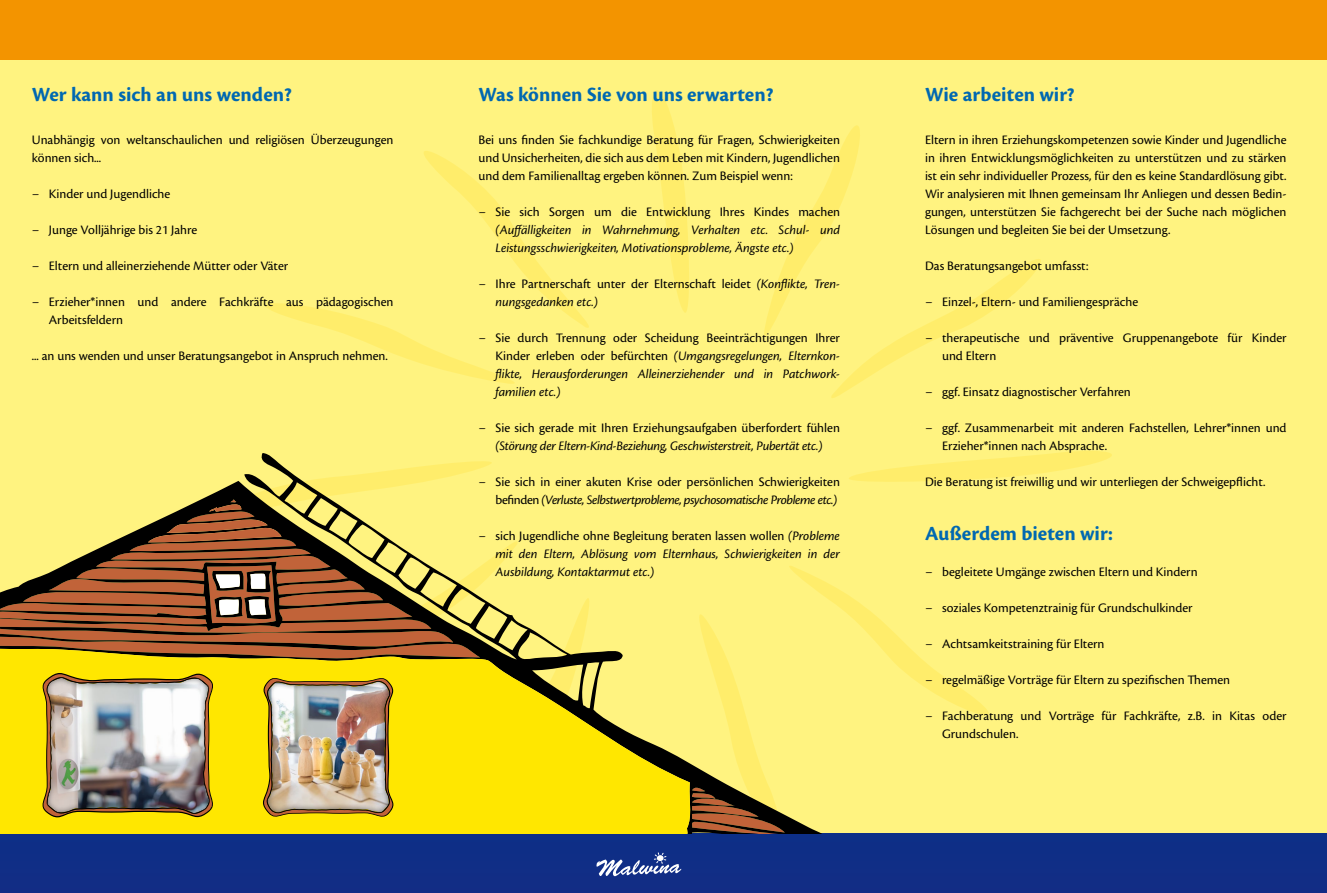
<style>
.page{position:relative;width:1327px;height:893px;background:#102e86}
.page>*{position:absolute;margin:0;border:0;box-sizing:border-box;transform-origin:0 0}
.t1{font:700 21px "Cronos Pro";color:#0068b1}
.t2{font:13.5px/18px "Cronos Pro";color:#000}
.t3{font:italic 13.5px/18px "Cronos Pro";letter-spacing:-.005em;color:#000;text-align:justify}
.s1{font-style:italic}
.s2{font-style:normal}
</style>
<div class="page">
<div style="left:0;top:60px;width:1327px;height:773px;background:#fff380"></div>
<div style="left:0;top:0;width:1327px;height:60px;background:#f39400"></div>
<svg style="left:764px;top:125px;width:277px;height:273px"></svg>
<svg style="left:899px;top:451px;width:213px;height:31px"></svg>
<svg style="left:266px;top:151px;width:323px;height:233px"></svg>
<svg style="left:652px;top:90px;width:37px;height:223px"></svg>
<svg style="left:596px;top:852px;width:85px;height:24px"></svg>
<svg style="left:899px;top:638px;width:90px;height:77px"></svg>
<svg style="left:261px;top:453px;width:638px;height:380px"></svg>
<svg style="left:0;top:643px;width:799px;height:190px"></svg>
<svg style="left:0;top:460px;width:590px;height:370px"></svg>
<div style="left:255px;top:669px;width:138px;height:159px;background:#000;opacity:.75"></div>
<h1 class="t1" style="left:32px;top:83px;width:262px">Wer kann sich an uns wenden?</h1>
<p class="t2" style="left:32px;top:131px;width:363px">Unabhängig von weltanschaulichen und religiösen Überzeugungen können sich...</p>
<p class="t2" style="left:32px;top:185px;width:140px">− Kinder und Jugendliche</p>
<p class="t2" style="left:32px;top:221px;width:167px">− Junge Volljährige bis 21 Jahre</p>
<p class="t2" style="left:32px;top:257px;width:258px">− Eltern und alleinerziehende Mütter oder Väter</p>
<p class="t2" style="left:49px;top:293px;width:346px;text-indent:-17px">− Erzieher*innen und andere Fachkräfte aus pädagogischen<br>Arbeitsfeldern</p>
<p class="t2" style="left:32px;top:347px;width:357px">... an uns wenden und unser Beratungsangebot in Anspruch nehmen.</p>
<h1 class="t1" style="left:478px;top:83px;width:297px">Was können Sie von uns erwarten?</h1>
<p class="t2" style="left:478px;top:131px;width:363px;text-align:justify">Bei uns finden Sie fachkundige Beratung für Fragen, Schwierigkeiten und Unsicherheiten, die sich aus dem Leben mit Kindern, Jugendlichen und dem Familienalltag ergeben können. Zum Beispiel wenn:</p>
<p class="t2" style="left:478px;top:203px;width:363px">− Sie sich Sorgen um die Entwicklung Ihres Kindes machen</p>
<p class="t3" style="left:495px;top:221px;width:346px">(Auffälligkeiten in Wahrnehmung, Verhalten etc. Schul- und<br>Leistungsschwierigkeiten, Motivationsprobleme, Ängste etc.)</p>
<p class="t2" style="left:495px;top:275px;width:346px;text-indent:-17px">− Ihre Partnerschaft unter der Elternschaft leidet <span class="s1">(Konflikte, Tren&shy;nungsgedanken etc.)</span></p>
<p class="t3" style="left:495px;top:329px;width:346px;text-indent:-17px"><span class="s2">− Sie durch Trennung oder Scheidung Beeinträchtigungen Ihrer Kinder erleben oder befürchten</span> (Umgangsregelungen, Elternkon&shy;flikte, Herausforderungen Alleinerziehender und in Patchwork&shy;familien etc.)</p>
<p class="t2" style="left:478px;top:419px;width:363px">− Sie sich gerade mit Ihren Erziehungsaufgaben überfordert fühlen</p>
<p class="t3" style="left:495px;top:437px;width:328px">(Störung der Eltern-Kind-Beziehung, Geschwisterstreit, Pubertät etc.)</p>
<p class="t2" style="left:478px;top:473px;width:363px;text-align:right">− Sie sich in einer akuten Krise oder persönlichen Schwierigkeiten befinden <span class="s1">(Verluste, Selbstwertprobleme, psychosomatische Probleme etc.)</span></p>
<p class="t3" style="left:495px;top:527px;width:346px;text-indent:-17px"><span class="s2">− sich Jugendliche ohne Begleitung beraten lassen wollen</span> (Probleme mit den Eltern, Ablösung vom Elternhaus, Schwierigkeiten in der Ausbildung, Kontaktarmut etc.)</p>
<h1 class="t1" style="left:925px;top:83px;width:151px">Wie arbeiten wir?</h1>
<p class="t2" style="left:925px;top:131px;width:363px;text-align:justify">Eltern in ihren Erziehungskompetenzen sowie Kinder und Jugendliche in ihren Entwicklungsmöglichkeiten zu unterstützen und zu stärken ist ein sehr individueller Prozess, für den es keine Standardlösung gibt.<br>Wir analysieren mit Ihnen gemeinsam Ihr Anliegen und dessen Bedin&shy;gungen, unterstützen Sie fachgerecht bei der Suche nach möglichen Lösungen und begleiten Sie bei der Umsetzung.</p>
<p class="t2" style="left:925px;top:257px;width:165px">Das Beratungsangebot umfasst:</p>
<p class="t2" style="left:925px;top:293px;width:215px">− Einzel-, Eltern- und Familiengespräche</p>
<p class="t2" style="left:942px;top:329px;width:346px;text-indent:-17px">− therapeutische und präventive Gruppenangebote für Kinder und Eltern</p>
<p class="t2" style="left:925px;top:383px;width:207px">− ggf. Einsatz diagnostischer Verfahren</p>
<p class="t2" style="left:942px;top:419px;width:346px;text-indent:-17px">− ggf. Zusammenarbeit mit anderen Fachstellen, Lehrer*innen und<br>Erzieher*innen nach Absprache.</p>
<p class="t2" style="left:925px;top:473px;width:342px">Die Beratung ist freiwillig und wir unterliegen der Schweigepflicht.</p>
<h1 class="t1" style="left:925px;top:521px;width:189px">Außerdem bieten wir:</h1>
<p class="t2" style="left:925px;top:563px;width:274px">− begleitete Umgänge zwischen Eltern und Kindern</p>
<p class="t2" style="left:925px;top:599px;width:269px">− soziales Kompetenztrainig für Grundschulkinder</p>
<p class="t2" style="left:925px;top:635px;width:181px">− Achtsamkeitstraining für Eltern</p>
<p class="t2" style="left:925px;top:671px;width:307px">− regelmäßige Vorträge für Eltern zu spezifischen Themen</p>
<p class="t2" style="left:942px;top:707px;width:346px;text-indent:-17px">− Fachberatung und Vorträge für Fachkräfte, z.B. in Kitas oder<br>Grundschulen.</p>
</div>
